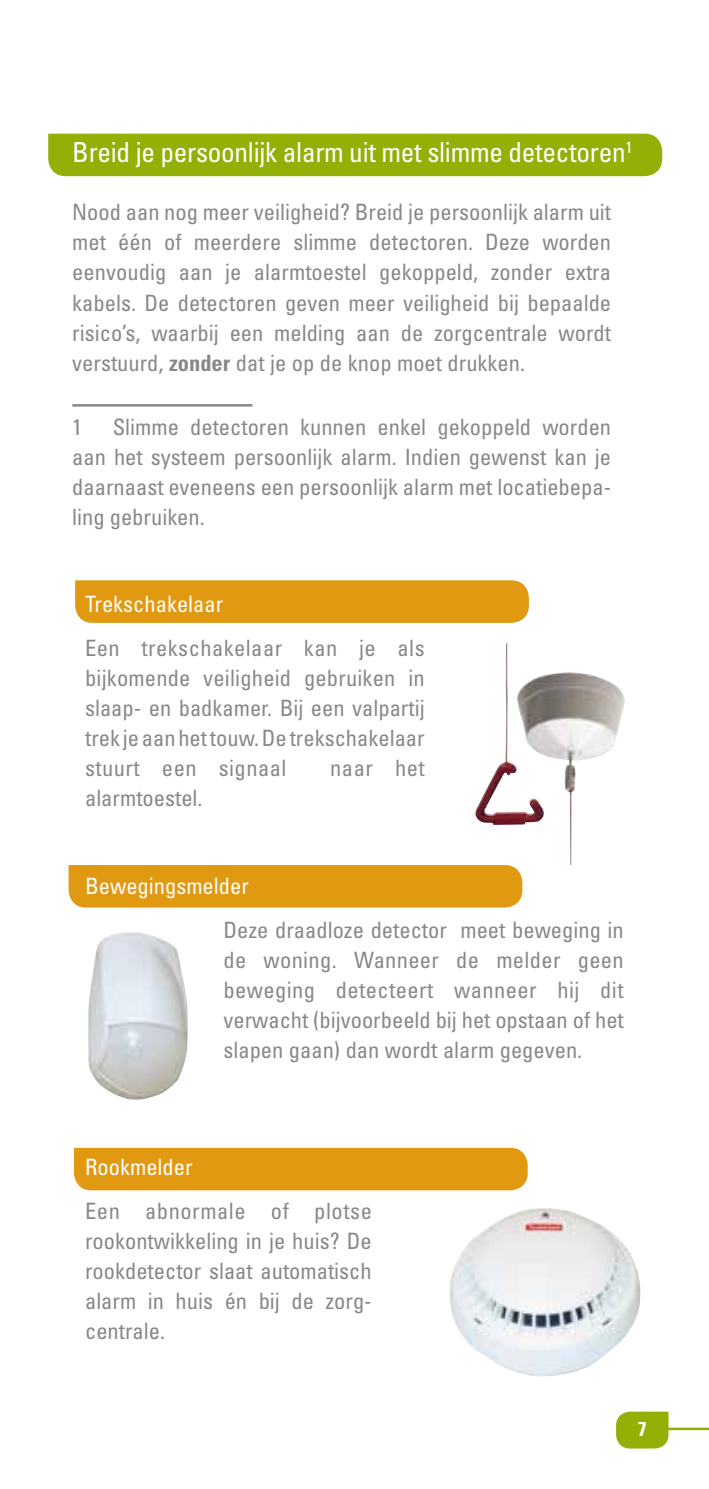
<style>
.page{position:relative;width:709px;height:1489px;background:#fff}
.page>*{position:absolute;margin:0;border:0;box-sizing:border-box;transform-origin:0 0}
.t1{font:condensed 27.5px "Univers";letter-spacing:-.01em;color:#fff}
.t2{font:condensed 22.5px/30px "Univers";color:#87888a;text-align:justify}
.t3{font:condensed 22.5px "Univers";color:#fff}
.t4{font:700 condensed 20px "Univers";color:#fff}
.s1{font-weight:700}
</style>
<div class="page">
<div style="left:69px;top:865px;width:453px;height:42px;background:#e29912"></div>
<div style="left:74px;top:1147px;width:453px;height:43px;background:#e29912"></div>
<div style="left:48px;top:134px;width:614px;height:42px;background:#93b007"></div>
<svg style="left:616px;top:1411px;width:60px;height:38px"></svg>
<hr style="left:663px;top:1427px;width:46px;height:2px;background:#93b007">
<div style="left:75px;top:580px;width:454px;height:43px;background:#e29912"></div>
<img style="left:475px;top:643px;width:150px;height:222px">
<hr style="left:72px;top:404px;width:180px;height:2px;background:#87888a">
<img style="left:450px;top:1208px;width:190px;height:169px">
<img style="left:88px;top:932px;width:100px;height:167px">
<p class="t1" style="left:72px;top:135px;width:561px">Breid je persoonlijk alarm uit met slimme detectoren<sup>1</sup></p>
<p class="t2" style="left:72px;top:197px;width:540px">Nood aan nog meer veiligheid? Breid je persoonlijk alarm uit met één of meerdere slimme detectoren. Deze worden eenvoudig aan je alarmtoestel gekoppeld, zonder extra kabels. De detectoren geven meer veiligheid bij bepaalde risico’s, waarbij een melding aan de zorgcentrale wordt verstuurd, <span class="s1">zonder</span> dat je op de knop moet drukken.</p>
<p class="t2" style="left:72px;top:412px;width:540px;text-indent:40px">Slimme detectoren kunnen enkel gekoppeld worden aan het systeem persoonlijk alarm. Indien gewenst kan je daarnaast eveneens een persoonlijk alarm met locatiebepa&shy;ling gebruiken.</p>
<p class="t2" style="left:72px;top:412px;width:11px">1</p>
<p class="t3" style="left:85px;top:589px;width:140px">Trekschakelaar</p>
<p class="t2" style="left:85px;top:632px;width:341px">Een trekschakelaar kan je als bijkomende veiligheid gebruiken in slaap- en badkamer. Bij een valpartij trek je aan het touw. De trekschakelaar stuurt een signaal</p>
<p class="t2" style="left:330px;top:752px;width:96px">naar het</p>
<p class="t2" style="left:85px;top:782px;width:119px">alarmtoestel.</p>
<p class="t3" style="left:85px;top:871px;width:165px">Bewegingsmelder</p>
<p class="t2" style="left:223px;top:914px;width:402px">Deze draadloze detector meet beweging in de woning. Wanneer de melder geen beweging detecteert wanneer hij dit verwacht (bijvoorbeeld bij het opstaan of het slapen gaan) dan wordt alarm gegeven.</p>
<p class="t3" style="left:85px;top:1152px;width:109px">Rookmelder</p>
<p class="t2" style="left:85px;top:1195px;width:288px">Een abnormale of plotse rookontwikkeling in je huis? De rookdetector slaat automatisch alarm in huis én bij de zorg&shy;centrale.</p>
<p class="t4" style="left:638px;top:1416px;width:10px">7</p>
</div>
